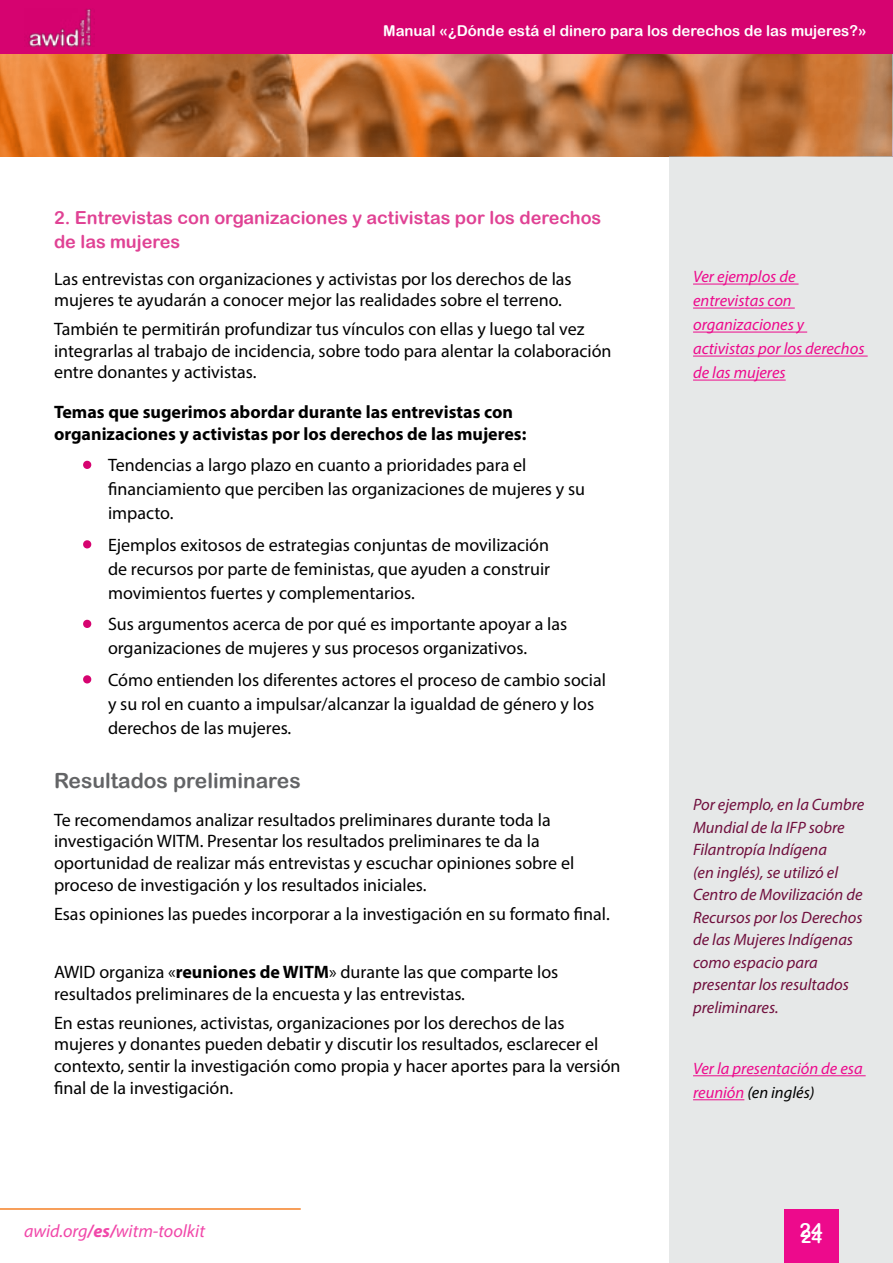
<style>
.page{position:relative;width:893px;height:1263px;background:#fff}
.page>*{position:absolute;margin:0;border:0;box-sizing:border-box;transform-origin:0 0}
.t1{font:21px "Arial Rounded MT Bold";color:#636466}
.t2{font:19.5px "Arial Rounded MT Bold";color:#fff}
.t3{font:18px/21.6px "Myriad Pro";color:#000}
.t4{font:700 18px/21.6px "Myriad Pro";color:#000}
.t5{font:18px/24px "Arial Rounded MT Bold";color:#e04294}
.t6{font:italic 18px "Myriad Pro";color:#f147a9}
.t7{font:18px "Arial Rounded MT Bold";color:#fff}
.t8{font:italic 16.5px/22.5px "Myriad Pro";color:#700f3d}
.t9{font:italic 16.5px/24px "Myriad Pro";color:#ed0a8c}
.t10{font:15px "Arial Rounded MT Bold";color:#fff}
.s1{font-family:"Arial Rounded MT Bold";color:#d60370}
.s2{font-weight:700}
.s3{color:#000}
</style>
<div class="page">
<hr style="left:0;top:1208px;width:301px;height:2px;background:#f58025">
<div style="left:669px;top:157px;width:224px;height:1106px;background:#e6e8e8"></div>
<div style="left:0;top:0;width:893px;height:54px;background:#d60370"></div>
<div style="left:784px;top:1209px;width:55px;height:54px;background:#ed0a8c"></div>
<svg style="left:0;top:54px;width:892px;height:103px;background:#bd7238"></svg>
<img style="left:27px;top:9px;width:67px;height:38px">
<hr style="left:693px;top:1099px;width:51px;height:1px;background:#ed0a8c">
<hr style="left:693px;top:1075px;width:173px;height:1px;background:#ed0a8c">
<hr style="left:693px;top:380px;width:93px;height:1px;background:#ed0a8c">
<hr style="left:693px;top:356px;width:175px;height:1px;background:#ed0a8c">
<hr style="left:693px;top:332px;width:114px;height:1px;background:#ed0a8c">
<hr style="left:693px;top:308px;width:102px;height:1px;background:#ed0a8c">
<hr style="left:693px;top:284px;width:106px;height:1px;background:#ed0a8c">
<svg style="left:83px;top:460px;width:9px;height:9px"></svg>
<svg style="left:83px;top:540px;width:9px;height:9px"></svg>
<svg style="left:83px;top:619px;width:9px;height:9px"></svg>
<svg style="left:83px;top:675px;width:9px;height:9px"></svg>
<p class="t10" style="left:383px;top:22px;width:485px">Manual «¿Dónde está el dinero para los derechos de las mujeres?»</p>
<h4 class="t5" style="left:54px;top:205px;width:549px">2. Entrevistas con organizaciones y activistas por los derechos de las mujeres</h4>
<p class="t3" style="left:54px;top:267px;width:519px">Las entrevistas con organizaciones y activistas por los derechos de las mujeres te ayudarán a conocer mejor las realidades sobre el terreno.</p>
<p class="t3" style="left:54px;top:318px;width:559px">También te permitirán profundizar tus vínculos con ellas y luego tal vez integrarlas al trabajo de incidencia, sobre todo para alentar la colaboración entre donantes y activistas.</p>
<p class="t4" style="left:54px;top:401px;width:474px">Temas que sugerimos abordar durante las entrevistas con organizaciones y activistas por los derechos de las mujeres:</p>
<p class="t3" style="left:108px;top:453px;width:479px;line-height:24px;text-indent:-24px"><span class="s1">•</span> Tendencias a largo plazo en cuanto a prioridades para el fnanciamiento que perciben las organizaciones de mujeres y su impacto.</p>
<p class="t3" style="left:108px;top:532px;width:444px;line-height:24px;text-align:justify;text-indent:-24px"><span class="s1">•</span> Ejemplos exitosos de estrategias conjuntas de movilización de recursos por parte de feministas, que ayuden a construir movimientos fuertes y complementarios.</p>
<p class="t3" style="left:108px;top:612px;width:461px;line-height:24px;text-indent:-24px"><span class="s1">•</span> Sus argumentos acerca de por qué es importante apoyar a las organizaciones de mujeres y sus procesos organizativos.</p>
<p class="t3" style="left:108px;top:667px;width:500px;line-height:24px;text-indent:-24px"><span class="s1">•</span> Cómo entienden los diferentes actores el proceso de cambio social y su rol en cuanto a impulsar/alcanzar la igualdad de género y los derechos de las mujeres.</p>
<h3 class="t1" style="left:54px;top:768px;width:248px">Resultados preliminares</h3>
<p class="t3" style="left:54px;top:809px;width:522px">Te recomendamos analizar resultados preliminares durante toda la investigación WITM. Presentar los resultados preliminares te da la oportunidad de realizar más entrevistas y escuchar opiniones sobre el proceso de investigación y los resultados iniciales.</p>
<p class="t3" style="left:54px;top:903px;width:557px">Esas opiniones las puedes incorporar a la investigación en su formato fnal.</p>
<p class="t3" style="left:54px;top:961px;width:506px">AWID organiza «<span class="s2">reuniones de WITM</span>» durante las que comparte los resultados preliminares de la encuesta y las entrevistas.</p>
<p class="t3" style="left:54px;top:1011px;width:568px">En estas reuniones, activistas, organizaciones por los derechos de las mujeres y donantes pueden debatir y discutir los resultados, esclarecer el contexto, sentir la investigación como propia y hacer aportes para la versión fnal de la investigación.</p>
<p class="t6" style="left:24px;top:1220px;width:183px">awid.org<span class="s2">/es/</span>witm-toolkit</p>
<p class="t9" style="left:693px;top:265px;width:173px">Ver ejemplos de entrevistas con organizaciones y activistas por los derechos de las mujeres</p>
<p class="t8" style="left:693px;top:793px;width:173px">Por ejemplo, en la Cumbre<br>Mundial de la IFP sobre<br>Filantropía Indígena<br>(en inglés), se utilizó el<br>Centro de Movilización de<br>Recursos por los Derechos de las Mujeres Indígenas como espacio para presentar los resultados preliminares.</p>
<p class="t9" style="left:693px;top:1056px;width:171px">Ver la presentación de esa reunión <span class="s3">(en inglés)</span></p>
<p class="t2" style="left:799px;top:1218px;width:25px">24</p>
<p class="t7" style="left:801px;top:1225px;width:23px">24</p>
</div>
